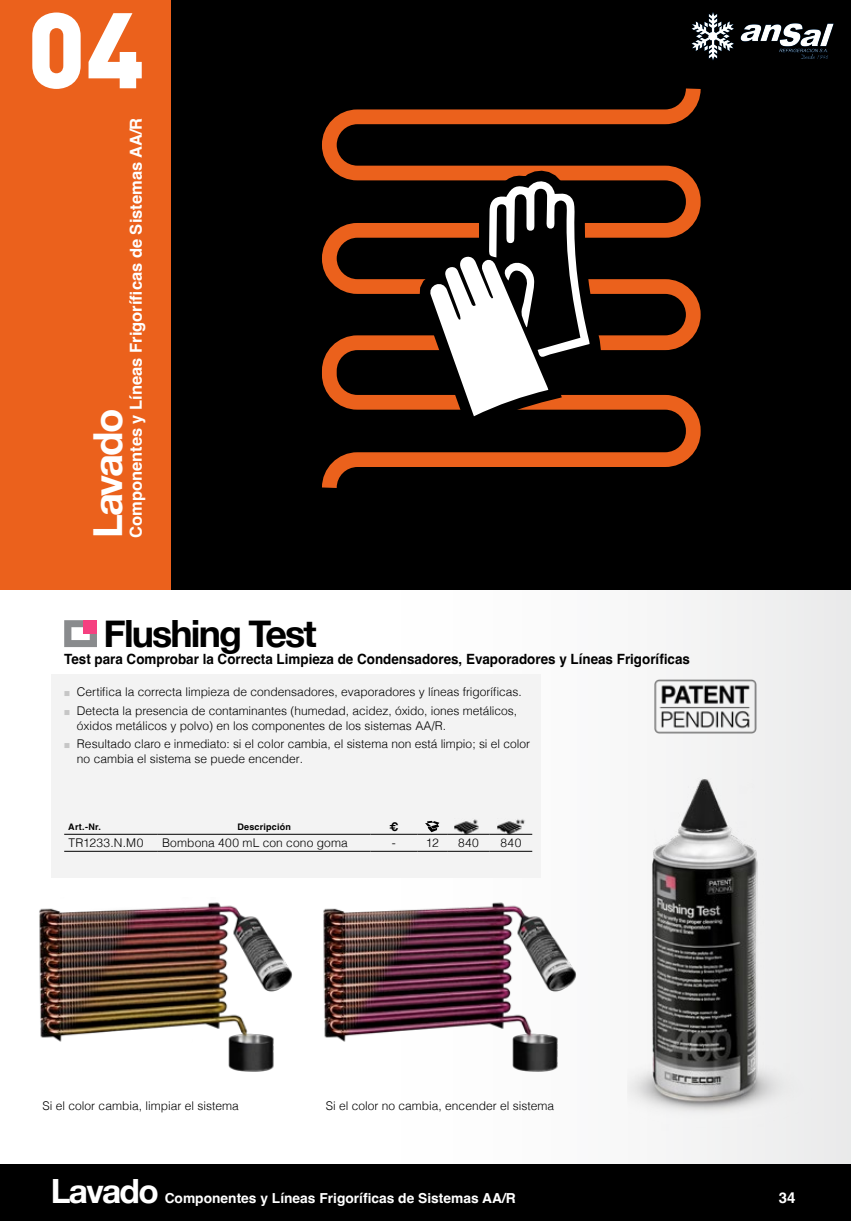
<style>
.page{position:relative;width:851px;height:1221px;background:#fff}
.page>*{position:absolute;margin:0;border:0;box-sizing:border-box;transform-origin:0 0}
.t1{font:900 105.45px "DIN";color:#fff}
.t2{font:700 39.9px "Helvetica Neue";letter-spacing:-.05em;color:#fff}
.t3{font:700 37.5px "Helvetica Neue";letter-spacing:-.05em;color:#000}
.t4{font:700 33.3px "Helvetica Neue";letter-spacing:-.05em;color:#fff}
.t5{font:700 16.5px "Helvetica";color:#fff}
.t6{font:700 15px "Helvetica";color:#fff}
.t7{font:700 14.1px "Helvetica";color:#000;scale:.95 1}
.t8{font:700 13.8px "Helvetica";color:#fff}
.t9{font:300 12px/15px "Helvetica";color:#000}
.t10{font:300 12px "Helvetica";letter-spacing:.025em;color:#000}
.t11{font:700 12px "Helvetica";color:#000}
.t12{font:700 9px "Helvetica";letter-spacing:.025em;color:#000}
.s1{font-family:"Al Nile";font-weight:700;font-size:9px;color:#c6c6c6}
</style>
<div class="page">
<div style="left:314px;top:0;width:536px;height:1220px;background:linear-gradient(to right,#fff,#ededed)"></div>
<div style="left:0;top:0;width:171px;height:589px;background:#eb611c"></div>
<div style="left:171px;top:0;width:679px;height:589px;background:#000"></div>
<div style="left:51px;top:674px;width:489px;height:203px;background:#f3f3f3"></div>
<svg style="left:64px;top:620px;width:33px;height:27px"></svg>
<div style="left:83px;top:620px;width:14px;height:14px;background:#f54080"></div>
<hr style="left:850px;top:0;width:1px;height:57px;background:#000">
<hr style="left:850px;top:1164px;width:1px;height:56px;background:#000">
<div style="left:0;top:1164px;width:850px;height:56px;background:#000"></div>
<img style="left:628px;top:632px;width:188px;height:515px">
<img style="left:39px;top:902px;width:253px;height:170px">
<img style="left:315px;top:897px;width:278px;height:175px">
<hr style="left:64px;top:834px;width:94px;height:1px;background:#000">
<hr style="left:158px;top:834px;width:212px;height:1px;background:#000">
<hr style="left:370px;top:834px;width:47px;height:1px;background:#000">
<hr style="left:417px;top:834px;width:30px;height:1px;background:#000">
<hr style="left:447px;top:834px;width:42px;height:1px;background:#000">
<hr style="left:489px;top:834px;width:43px;height:1px;background:#000">
<hr style="left:64px;top:851px;width:94px;height:1px;background:#000">
<hr style="left:158px;top:851px;width:212px;height:1px;background:#000">
<hr style="left:370px;top:851px;width:47px;height:1px;background:#000">
<hr style="left:417px;top:851px;width:30px;height:1px;background:#000">
<hr style="left:447px;top:851px;width:42px;height:1px;background:#000">
<hr style="left:489px;top:851px;width:43px;height:1px;background:#000">
<svg style="left:425px;top:820px;width:14px;height:12px"></svg>
<img style="left:454px;top:819px;width:28px;height:15px">
<img style="left:497px;top:819px;width:28px;height:15px">
<img style="left:653px;top:678px;width:104px;height:56px">
<svg style="left:322px;top:88px;width:379px;height:400px"></svg>
<svg style="left:402px;top:88px;width:212px;height:400px"></svg>
<img style="left:691px;top:12px;width:143px;height:49px">
<h1 class="t1" style="left:27px;top:-20px;width:119px">04</h1>
<h3 class="t5" style="left:126px;top:538px;width:422px;rotate:-90deg">Componentes y Líneas Frigoríficas de Sistemas AA/R</h3>
<h2 class="t2" style="left:76px;top:538px;width:131px;rotate:-90deg">Lavado</h2>
<h3 class="t3" style="left:104px;top:604px;width:214px">Flushing Test</h3>
<p class="t7" style="left:64px;top:651px;width:660px">Test para Comprobar la Correcta Limpieza de Condensadores, Evaporadores y Líneas Frigoríficas</p>
<p class="t9" style="left:64px;top:683px;width:459px"><span class="s1">■</span> Certifica la correcta limpieza de condensadores, evaporadores y líneas frigoríficas.</p>
<p class="t9" style="left:77px;top:702px;width:442px;text-indent:-13px"><span class="s1">■</span> Detecta la presencia de contaminantes (humedad, acidez, óxido, iones metálicos, óxidos metálicos y polvo) en los componentes de los sistemas AA/R.</p>
<p class="t9" style="left:77px;top:735px;width:454px;text-indent:-13px"><span class="s1">■</span> Resultado claro e inmediato: si el color cambia, el sistema non está limpio; si el color no cambia el sistema se puede encender.</p>
<p class="t12" style="left:68px;top:821px;width:34px">Art.-Nr.</p>
<p class="t12" style="left:237px;top:821px;width:55px">Descripción</p>
<p class="t11" style="left:389px;top:819px;width:10px">€</p>
<p class="t10" style="left:68px;top:832px;width:76px">TR1233.N.M0</p>
<p class="t9" style="left:162px;top:834px;width:187px">Bombona 400 mL con cono goma</p>
<p class="t9" style="left:392px;top:834px;width:5px">-</p>
<p class="t9" style="left:425px;top:834px;width:14px">12</p>
<p class="t9" style="left:458px;top:834px;width:22px">840</p>
<p class="t9" style="left:500px;top:834px;width:22px">840</p>
<p class="t9" style="left:43px;top:1097px;width:198px">Si el color cambia, limpiar el sistema</p>
<p class="t9" style="left:326px;top:1097px;width:230px">Si el color no cambia, encender el sistema</p>
<h3 class="t4" style="left:51px;top:1164px;width:109px">Lavado</h3>
<p class="t8" style="left:165px;top:1189px;width:352px">Componentes y Líneas Frigoríficas de Sistemas AA/R</p>
<p class="t6" style="left:778px;top:1188px;width:18px">34</p>
</div>
